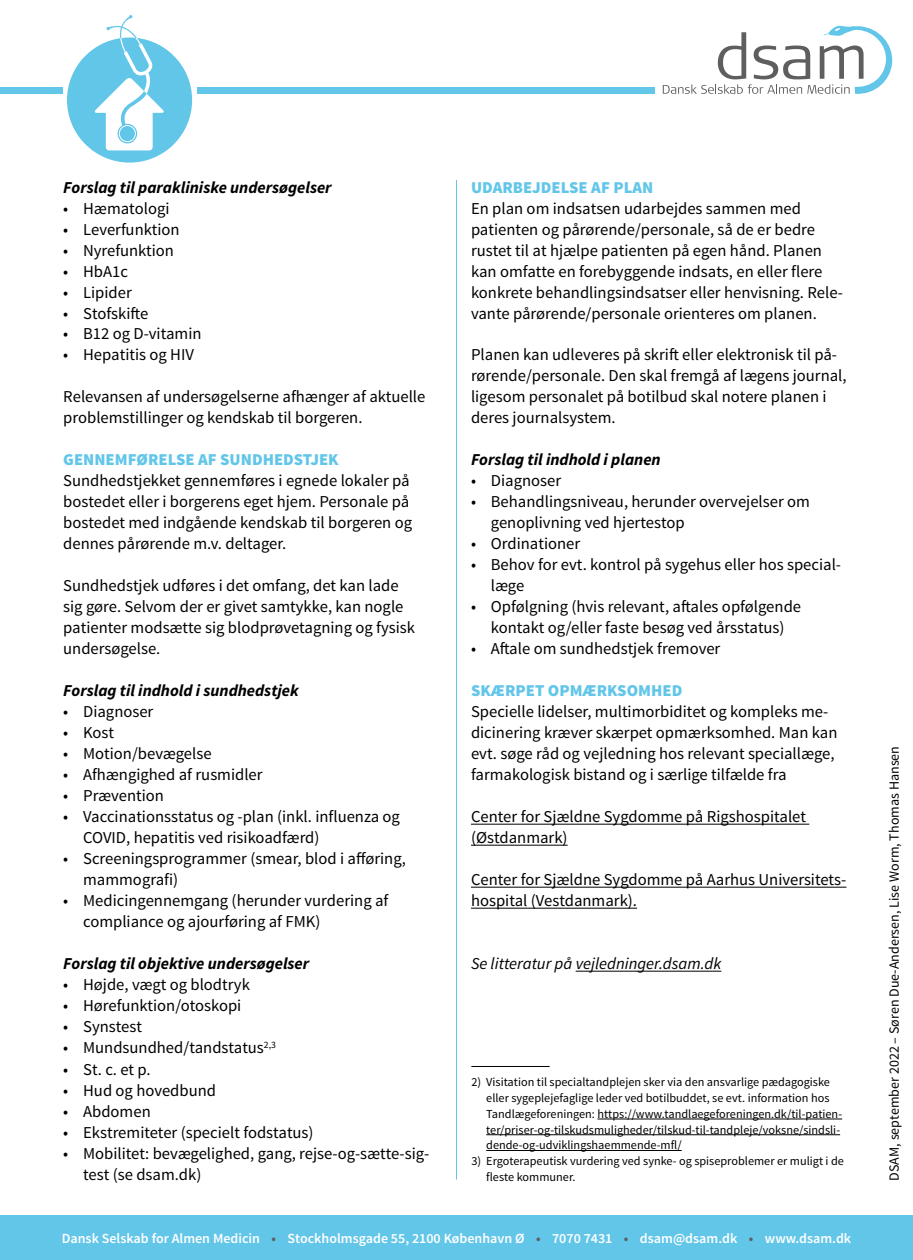
<style>
.page{position:relative;width:913px;height:1260px;background:#fff}
.page>*{position:absolute;margin:0;border:0;box-sizing:border-box;transform-origin:0 0}
.t1{font:16.62px/21px "Source Sans Pro";color:#000}
.t2{font:italic 700 16.62px "Source Sans Pro";color:#000}
.t3{font:900 16.62px "Source Sans Pro";color:#62c6e9}
.t4{font:italic 16.62px "Source Sans Pro";color:#000}
.t5{font:600 14px "Source Sans Pro";color:#fff}
.t6{font:14px "Source Sans Pro";color:#000}
.t7{font:12.25px/15.8px "Source Sans Pro";color:#000}
.s1{color:#5f5e5e}
</style>
<div class="page">
<div style="left:0;top:1215px;width:913px;height:45px;background:#62c6e9"></div>
<svg style="left:663px;top:26px;width:229px;height:68px"></svg>
<div style="left:0;top:87px;width:655px;height:7px;background:#62c6e9"></div>
<hr style="left:456px;top:180px;width:1px;height:1000px;background:#62c6e9">
<div style="left:63px;top:0;width:133px;height:168px;background:#fff"></div>
<div style="left:67px;top:38px;width:125px;height:125px;background:#62c6e9;border-radius:50%"></div>
<div style="left:106px;top:102px;width:47px;height:48px;background:#fff;border-radius:3px"></div>
<svg style="left:117px;top:124px;width:20px;height:19px"></svg>
<div style="left:119px;top:125px;width:17px;height:17px;border:1px solid #fff;border-radius:50%"></div>
<svg style="left:94px;top:15px;width:70px;height:118px"></svg>
<hr style="left:471px;top:824px;width:338px;height:1px;background:#000">
<hr style="left:471px;top:845px;width:97px;height:1px;background:#000">
<hr style="left:471px;top:887px;width:375px;height:1px;background:#000">
<hr style="left:471px;top:908px;width:166px;height:1px;background:#000">
<hr style="left:576px;top:971px;width:145px;height:1px;background:#000">
<hr style="left:597px;top:1119px;width:245px;height:1px;background:#000">
<hr style="left:486px;top:1134px;width:354px;height:1px;background:#000">
<hr style="left:486px;top:1150px;width:196px;height:1px;background:#000">
<hr style="left:471px;top:1066px;width:79px;height:1px;background:#000">
<p class="t2" style="left:63px;top:176px;width:270px">Forslag til parakliniske undersøgelser</p>
<p class="t1" style="left:63px;top:198px;width:108px">• Hæmatologi</p>
<p class="t1" style="left:63px;top:219px;width:118px">• Leverfunktion</p>
<p class="t1" style="left:63px;top:240px;width:112px">• Nyrefunktion</p>
<p class="t1" style="left:63px;top:261px;width:66px">• HbA1c</p>
<p class="t1" style="left:63px;top:282px;width:70px">• Lipider</p>
<p class="t1" style="left:63px;top:303px;width:87px">• Stofskifte</p>
<p class="t1" style="left:63px;top:324px;width:140px">• B12 og D-vitamin</p>
<p class="t1" style="left:63px;top:345px;width:132px">• Hepatitis og HIV</p>
<p class="t1" style="left:63px;top:387px;width:364px">Relevansen af undersøgelserne afhænger af aktuelle problemstillinger og kendskab til borgeren.</p>
<p class="t3" style="left:63px;top:449px;width:277px">GENNEMFØRELSE AF SUNDHEDSTJEK</p>
<p class="t1" style="left:63px;top:471px;width:350px">Sundhedstjekket gennemføres i egnede lokaler på bostedet eller i borgerens eget hjem. Personale på bostedet med indgående kendskab til borgeren og dennes pårørende m.v. deltager.</p>
<p class="t1" style="left:63px;top:576px;width:353px">Sundhedstjek udføres i det omfang, det kan lade sig gøre. Selvom der er givet samtykke, kan nogle patienter modsætte sig blodprøvetagning og fysisk undersøgelse.</p>
<p class="t2" style="left:63px;top:680px;width:237px">Forslag til indhold i sundhedstjek</p>
<p class="t1" style="left:63px;top:702px;width:92px">• Diagnoser</p>
<p class="t1" style="left:63px;top:723px;width:52px">• Kost</p>
<p class="t1" style="left:63px;top:744px;width:150px">• Motion/bevægelse</p>
<p class="t1" style="left:63px;top:765px;width:201px">• Afhængighed af rusmidler</p>
<p class="t1" style="left:63px;top:786px;width:102px">• Prævention</p>
<p class="t1" style="left:83px;top:807px;width:318px;text-indent:-20px">• Vaccinationsstatus og -plan (inkl. influenza og<br>COVID, hepatitis ved risikoadfærd)</p>
<p class="t1" style="left:83px;top:849px;width:324px;text-indent:-20px">• Screeningsprogrammer (smear, blod i afføring, mammografi)</p>
<p class="t1" style="left:83px;top:891px;width:307px;text-indent:-20px">• Medicingennemgang (herunder vurdering af compliance og ajourføring af FMK)</p>
<p class="t2" style="left:63px;top:953px;width:247px">Forslag til objektive undersøgelser</p>
<p class="t1" style="left:63px;top:975px;width:188px">• Højde, vægt og blodtryk</p>
<p class="t1" style="left:63px;top:996px;width:180px">• Hørefunktion/otoskopi</p>
<p class="t1" style="left:63px;top:1017px;width:80px">• Synstest</p>
<p class="t1" style="left:63px;top:1038px;width:214px">• Mundsundhed/tandstatus<sup>2,3</sup></p>
<p class="t1" style="left:63px;top:1059px;width:89px">• St. c. et p.</p>
<p class="t1" style="left:63px;top:1080px;width:154px">• Hud og hovedbund</p>
<p class="t1" style="left:63px;top:1101px;width:89px">• Abdomen</p>
<p class="t1" style="left:63px;top:1122px;width:252px">• Ekstremiteter (specielt fodstatus)</p>
<p class="t1" style="left:83px;top:1143px;width:348px;text-indent:-20px">• Mobilitet: bevægelighed, gang, rejse-og-sætte-sig&shy;test (se dsam.dk)</p>
<p class="t3" style="left:471px;top:176px;width:184px">UDARBEJDELSE AF PLAN</p>
<p class="t1" style="left:471px;top:198px;width:373px">En plan om indsatsen udarbejdes sammen med patienten og pårørende/personale, så de er bedre rustet til at hjælpe patienten på egen hånd. Planen kan omfatte en forebyggende indsats, en eller flere konkrete behandlingsindsatser eller henvisning. Rele&shy;vante pårørende/personale orienteres om planen.</p>
<p class="t1" style="left:471px;top:345px;width:377px">Planen kan udleveres på skrift eller elektronisk til på&shy;rørende/personale. Den skal fremgå af lægens journal, ligesom personalet på botilbud skal notere planen i deres journalsystem.</p>
<p class="t2" style="left:471px;top:449px;width:191px">Forslag til indhold i planen</p>
<p class="t1" style="left:471px;top:471px;width:92px">• Diagnoser</p>
<p class="t1" style="left:491px;top:492px;width:321px;text-indent:-20px">• Behandlingsniveau, herunder overvejelser om genoplivning ved hjertestop</p>
<p class="t1" style="left:471px;top:534px;width:111px">• Ordinationer</p>
<p class="t1" style="left:491px;top:555px;width:352px;text-indent:-20px">• Behov for evt. kontrol på sygehus eller hos special&shy;læge</p>
<p class="t1" style="left:471px;top:597px;width:332px;text-align:center">• Opfølgning (hvis relevant, aftales opfølgende kontakt og/eller faste besøg ved årsstatus)</p>
<p class="t1" style="left:471px;top:639px;width:251px">• Aftale om sundhedstjek fremover</p>
<p class="t3" style="left:471px;top:680px;width:213px">SKÆRPET OPMÆRKSOMHED</p>
<p class="t1" style="left:471px;top:702px;width:368px">Specielle lidelser, multimorbiditet og kompleks me&shy;dicinering kræver skærpet opmærksomhed. Man kan evt. søge råd og vejledning hos relevant speciallæge, farmakologisk bistand og i særlige tilfælde fra</p>
<p class="t1" style="left:471px;top:807px;width:336px">Center for Sjældne Sygdomme på Rigshospitalet (Østdanmark)</p>
<p class="t1" style="left:471px;top:870px;width:377px">Center for Sjældne Sygdomme på Aarhus Universitets&shy;hospital (Vestdanmark).</p>
<p class="t4" style="left:471px;top:954px;width:252px">Se litteratur på vejledninger.dsam.dk</p>
<p class="t7" style="left:486px;top:1075px;width:357px;text-indent:-15px">2) Visitation til specialtandplejen sker via den ansvarlige pædagogiske eller sygeplejefaglige leder ved botilbuddet, se evt. information hos Tandlægeforeningen: https://www.tandlaegeforeningen.dk/til-patien&shy;ter/priser-og-tilskudsmuligheder/tilskud-til-tandpleje/voksne/sindsli&shy;dende-og-udviklingshaemmende-mfl/</p>
<p class="t7" style="left:486px;top:1153px;width:359px;text-indent:-15px">3) Ergoterapeutisk vurdering ved synke- og spiseproblemer er muligt i de fleste kommuner.</p>
<p class="t5" style="left:62px;top:1229px;width:791px">Dansk Selskab for Almen Medicin <span class="s1">•</span> Stockholmsgade 55, 2100 København Ø <span class="s1">•</span> 7070 7431 <span class="s1">•</span> dsam@dsam.dk <span class="s1">•</span> www.dsam.dk</p>
<p class="t6" style="left:885px;top:1181px;width:436px;rotate:-90deg">DSAM, september 2022 – Søren Due-Andersen, Lise Worm, Thomas Hansen</p>
</div>
